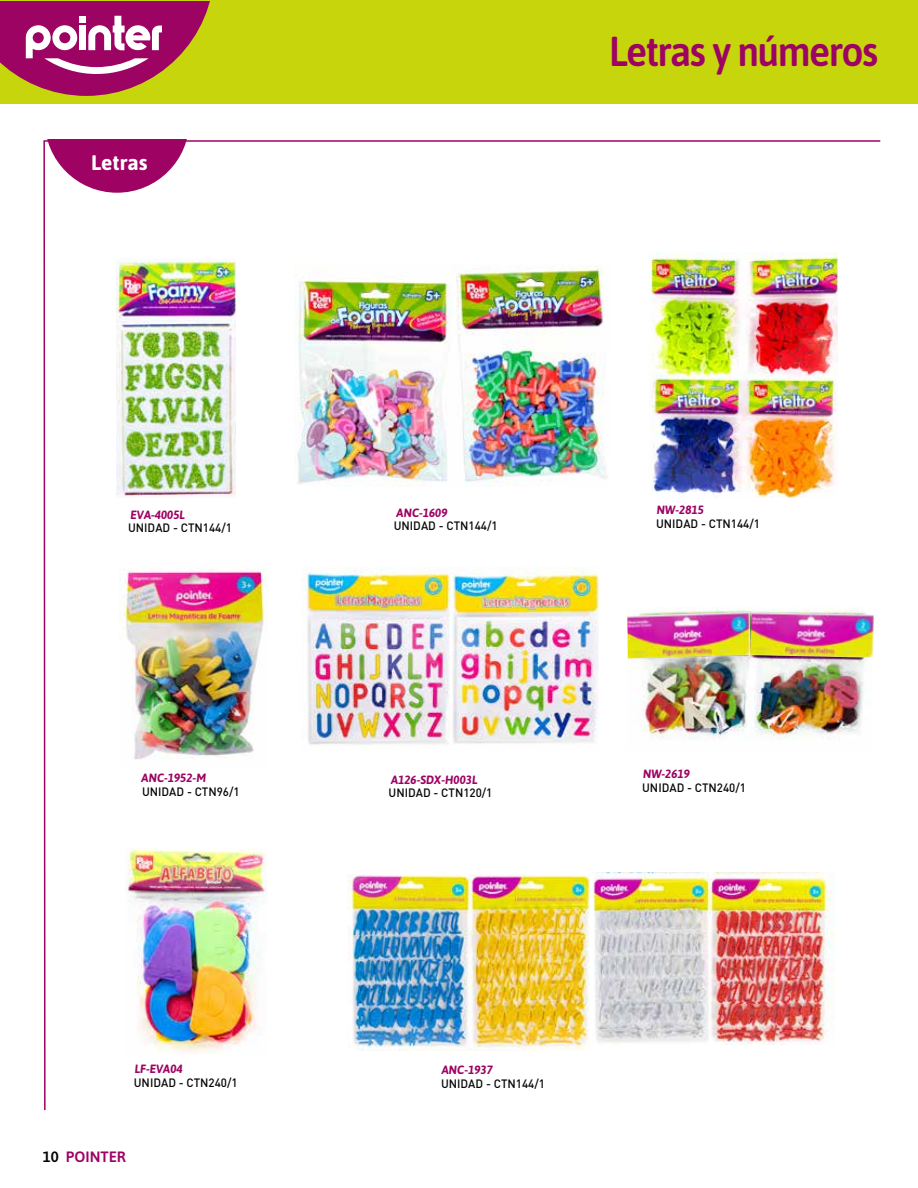
<style>
.page{position:relative;width:918px;height:1188px;background:#fff}
.page>*{position:absolute;margin:0;border:0;box-sizing:border-box;transform-origin:0 0}
.t1{font:600 41.7px "Asap";letter-spacing:-.04em;color:#9d0363;scale:.94 1}
.t2{font:700 21px "Asap";color:#fff}
.t3{font:600 15px "Asap";color:#9d0363}
.t4{font:500 12px "DIN Pro";color:#070606;scale:.96 1}
.t5{font:italic 700 12px "Asap";color:#9d0363;scale:.96 1}
.s1{color:#000}
</style>
<div class="page">
<div style="left:0;top:0;width:918px;height:104px;background:#c6d50c"></div>
<svg style="left:0;top:1px;width:210px;height:95px"></svg>
<img style="left:43px;top:139px;width:838px;height:972px">
<svg style="left:45px;top:140px;width:144px;height:53px"></svg>
<img style="left:116px;top:258px;width:120px;height:239px">
<img style="left:294px;top:265px;width:316px;height:221px">
<img style="left:650px;top:253px;width:188px;height:245px">
<img style="left:119px;top:562px;width:149px;height:205px">
<img style="left:301px;top:568px;width:298px;height:183px">
<img style="left:627px;top:607px;width:245px;height:144px">
<img style="left:627px;top:612px;width:247px;height:47px">
<h2 class="t2" style="left:91px;top:148px;width:58px">Letras</h2>
<h1 class="t1" style="left:609px;top:22px;width:288px">Letras y números</h1>
<p class="t5" style="left:397px;top:505px;width:55px">ANC-1609</p>
<p class="t5" style="left:657px;top:502px;width:50px">NW-2815</p>
<p class="t5" style="left:131px;top:507px;width:58px">EVA-4005L</p>
<p class="t4" style="left:128px;top:518px;width:110px">UNIDAD - CTN144/1</p>
<p class="t4" style="left:394px;top:516px;width:110px">UNIDAD - CTN144/1</p>
<p class="t4" style="left:656px;top:514px;width:110px">UNIDAD - CTN144/1</p>
<p class="t5" style="left:142px;top:770px;width:69px">ANC-1952-M</p>
<p class="t4" style="left:142px;top:782px;width:103px">UNIDAD - CTN96/1</p>
<p class="t5" style="left:135px;top:1061px;width:52px">LF-EVA04</p>
<p class="t4" style="left:134px;top:1073px;width:110px">UNIDAD - CTN240/1</p>
<p class="t3" style="left:43px;top:1146px;width:85px"><span class="s1">10</span> POINTER</p>
<p class="t5" style="left:391px;top:772px;width:92px">A126-SDX-H003L</p>
<p class="t4" style="left:389px;top:783px;width:110px">UNIDAD - CTN120/1</p>
<p class="t5" style="left:643px;top:765px;width:50px">NW-2619</p>
<p class="t4" style="left:642px;top:778px;width:110px">UNIDAD - CTN240/1</p>
<p class="t5" style="left:442px;top:1062px;width:55px">ANC-1937</p>
<p class="t4" style="left:441px;top:1074px;width:110px">UNIDAD - CTN144/1</p>
</div>
